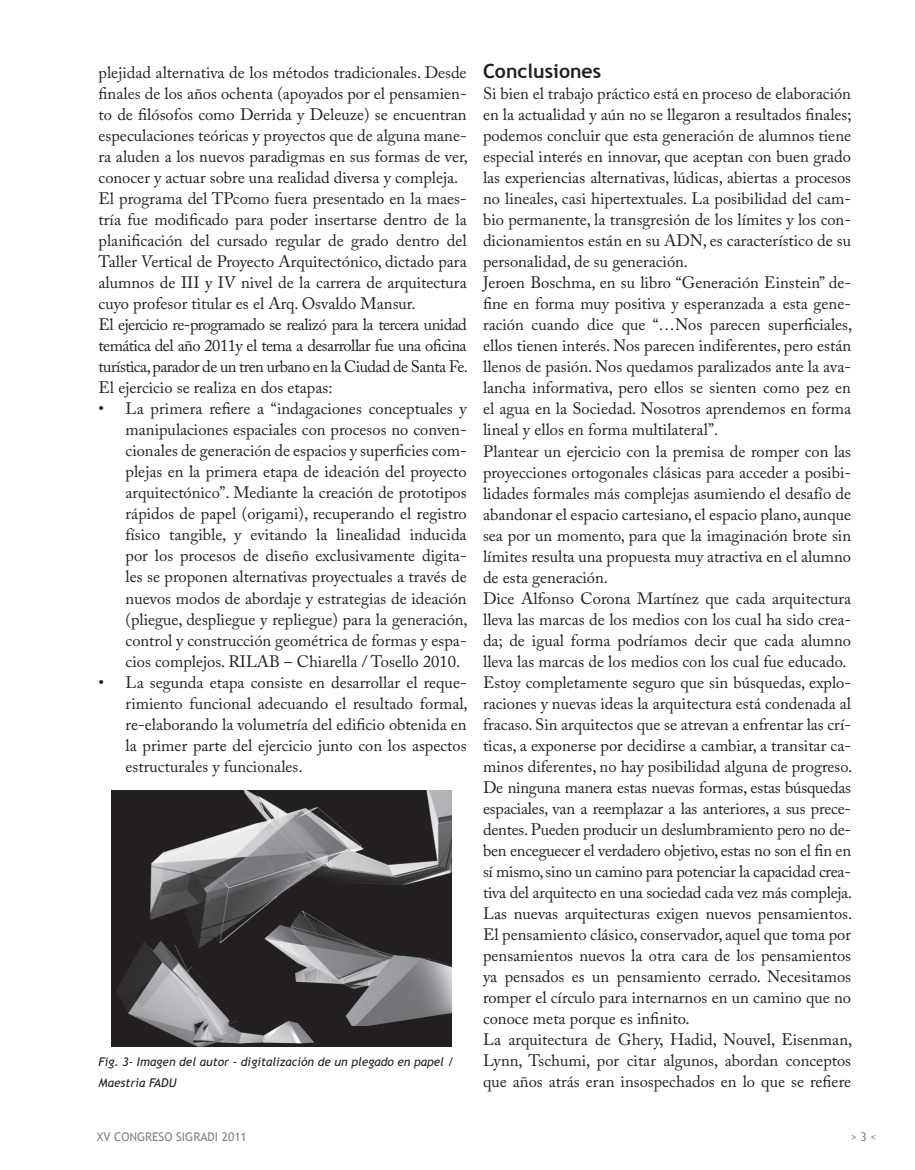
<style>
.page{position:relative;width:915px;height:1170px;background:#fff}
.page>*{position:absolute;margin:0;border:0;box-sizing:border-box;transform-origin:0 0}
.t1{font:700 19.5px "Trebuchet MS";color:#231f20}
.t2{font:16.5px/21px "Adobe Caslon Pro";color:#231f20}
.t3{font:italic 12px/21px "Trebuchet MS";color:#231f20}
.t4{font:12px "Trebuchet MS";color:#808285}
</style>
<div class="page">
<img style="left:111px;top:791px;width:340px;height:255px">
<p class="t2" style="left:99px;top:62px;width:370px">plejidad alternativa de los métodos tradicionales. Desde finales de los años ochenta (apoyados por el pensamien&shy;to de filósofos como Derrida y Deleuze) se encuentran especulaciones teóricas y proyectos que de alguna mane&shy;ra aluden a los nuevos paradigmas en sus formas de ver, conocer y actuar sobre una realidad diversa y compleja.<br>El programa del TPcomo fuera presentado en la maes&shy;tría fue modificado para poder insertarse dentro de la planificación del cursado regular de grado dentro del Taller Vertical de Proyecto Arquitectónico, dictado para alumnos de III y IV nivel de la carrera de arquitectura cuyo profesor titular es el Arq. Osvaldo Mansur.<br>El ejercicio re-programado se realizó para la tercera unidad temática del año 2011y el tema a desarrollar fue una oficina turística, parador de un tren urbano en la Ciudad de Santa Fe.<br>El ejercicio se realiza en dos etapas:</p>
<p class="t2" style="left:125px;top:398px;width:343px;text-align:justify;text-indent:-27px">• La primera refiere a “indagaciones conceptuales y manipulaciones espaciales con procesos no conven&shy;cionales de generación de espacios y superficies com&shy;plejas en la primera etapa de ideación del proyecto arquitectónico”. Mediante la creación de prototipos rápidos de papel (origami), recuperando el registro físico tangible, y evitando la linealidad inducida por los procesos de diseño exclusivamente digita&shy;les se proponen alternativas proyectuales a través de nuevos modos de abordaje y estrategias de ideación (pliegue, despliegue y repliegue) para la generación, control y construcción geométrica de formas y espa&shy;cios complejos. RILAB – Chiarella / Tosello 2010.</p>
<p class="t2" style="left:125px;top:671px;width:343px;text-align:justify;text-indent:-27px">• La segunda etapa consiste en desarrollar el reque&shy;rimiento funcional adecuando el resultado formal, re-elaborando la volumetría del edificio obtenida en la primer parte del ejercicio junto con los aspectos estructurales y funcionales.</p>
<p class="t3" style="left:99px;top:1050px;width:357px">Fig. 3- Imagen del autor – digitalización de un plegado en papel /<br>Maestría FADU</p>
<p class="t1" style="left:483px;top:59px;width:120px">Conclusiones</p>
<p class="t2" style="left:483px;top:83px;width:370px">Si bien el trabajo práctico está en proceso de elaboración en la actualidad y aún no se llegaron a resultados finales; podemos concluir que esta generación de alumnos tiene especial interés en innovar, que aceptan con buen grado las experiencias alternativas, lúdicas, abiertas a procesos no lineales, casi hipertextuales. La posibilidad del cam&shy;bio permanente, la transgresión de los límites y los con&shy;dicionamientos están en su ADN, es característico de su personalidad, de su generación.<br>Jeroen Boschma, en su libro “Generación Einstein” de&shy;fine en forma muy positiva y esperanzada a esta gene&shy;ración cuando dice que “…Nos parecen superficiales, ellos tienen interés. Nos parecen indiferentes, pero están llenos de pasión. Nos quedamos paralizados ante la ava&shy;lancha informativa, pero ellos se sienten como pez en el agua en la Sociedad. Nosotros aprendemos en forma lineal y ellos en forma multilateral”.<br>Plantear un ejercicio con la premisa de romper con las proyecciones ortogonales clásicas para acceder a posibi&shy;lidades formales más complejas asumiendo el desafío de abandonar el espacio cartesiano, el espacio plano, aunque sea por un momento, para que la imaginación brote sin límites resulta una propuesta muy atractiva en el alumno de esta generación.<br>Dice Alfonso Corona Martínez que cada arquitectura lleva las marcas de los medios con los cual ha sido crea&shy;da; de igual forma podríamos decir que cada alumno lleva las marcas de los medios con los cual fue educado.<br>Estoy completamente seguro que sin búsquedas, explo&shy;raciones y nuevas ideas la arquitectura está condenada al fracaso. Sin arquitectos que se atrevan a enfrentar las crí&shy;ticas, a exponerse por decidirse a cambiar, a transitar ca&shy;minos diferentes, no hay posibilidad alguna de progreso.<br>De ninguna manera estas nuevas formas, estas búsquedas espaciales, van a reemplazar a las anteriores, a sus prece&shy;dentes. Pueden producir un deslumbramiento pero no de&shy;ben enceguecer el verdadero objetivo, estas no son el fin en sí mismo, sino un camino para potenciar la capacidad crea&shy;tiva del arquitecto en una sociedad cada vez más compleja.<br>Las nuevas arquitecturas exigen nuevos pensamientos.<br>El pensamiento clásico, conservador, aquel que toma por pensamientos nuevos la otra cara de los pensamientos ya pensados es un pensamiento cerrado. Necesitamos romper el círculo para internarnos en un camino que no conoce meta porque es infinito.<br>La arquitectura de Ghery, Hadid, Nouvel, Eisenman, Lynn, Tschumi, por citar algunos, abordan conceptos que años atrás eran insospechados en lo que se refiere</p>
<p class="t4" style="left:97px;top:1129px;width:152px">XV CONGRESO SIGRADI 2011</p>
<p class="t4" style="left:850px;top:1129px;width:28px">&gt; 3 &lt;</p>
</div>
